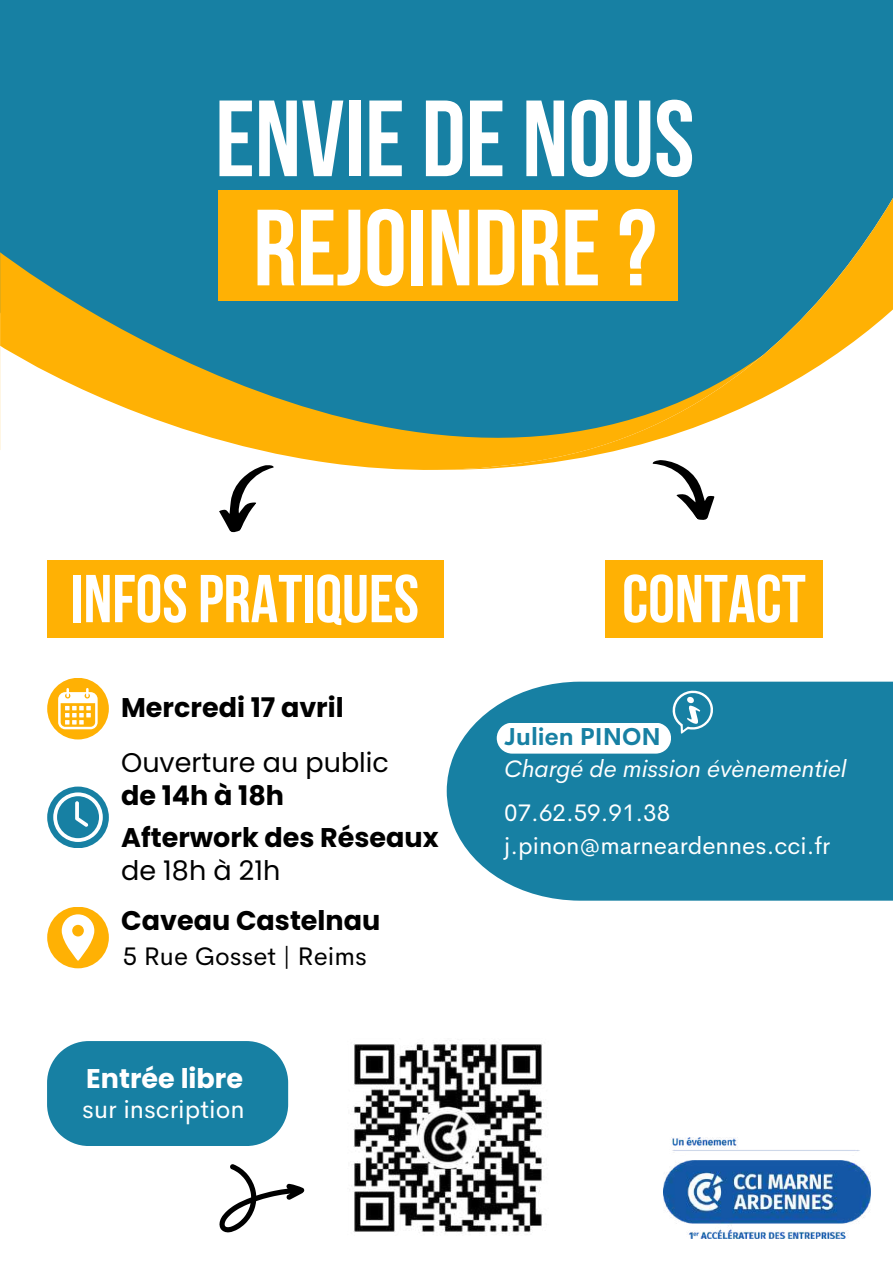
<style>
.page{position:relative;width:893px;height:1264px;background:#fff}
.page>*{position:absolute;margin:0;border:0;box-sizing:border-box;transform-origin:0 0}
.t1{font:108px/109.2px "Bebas Neue Cyrillic";color:#fff;text-align:center}
.t2{font:67.5px "Bebas Neue Cyrillic";color:#fff}
.t3{font:700 27px/41.8px "Poppins";color:#000}
.t4{font:27px "Poppins";color:#000}
.t5{font:700 27px "Poppins";color:#fff}
.t6{font:25.5px "Cerebri Sans";color:#000}
.t7{font:25.5px "Cerebri Sans";color:#fff}
.t8{font:24px/32.7px "Cerebri Sans";color:#fff}
.t9{font:italic 24px "Cerebri Sans";color:#fff}
.t10{font:700 24px "Cerebri Sans";color:#1780a3}
</style>
<div class="page">
<div style="left:0;top:0;width:892px;height:535px;background:#1780a3"></div>
<svg style="left:0;top:190px;width:892px;height:422px;fill:#fff"></svg>
<svg style="left:437px;top:190px;width:455px;height:282px"></svg>
<svg style="left:219px;top:1164px;width:85px;height:68px"></svg>
<svg style="left:649px;top:446px;width:73px;height:78px;background:#d3d3d3"></svg>
<svg style="left:213px;top:454px;width:64px;height:81px;background:#cfcfcf"></svg>
<div style="left:219px;top:191px;width:458px;height:110px;background:#ffb104"></div>
<img style="left:663px;top:1160px;width:207px;height:78px">
<img style="left:671px;top:1137px;width:189px;height:14px">
<div style="left:47px;top:560px;width:396px;height:78px;background:#ffb104"></div>
<div style="left:605px;top:560px;width:217px;height:78px;background:#ffb104"></div>
<svg style="left:446px;top:681px;width:446px;height:219px;background:#298aaa"></svg>
<svg style="left:496px;top:689px;width:218px;height:64px"></svg>
<div style="left:47px;top:677px;width:62px;height:62px;background:#ffb104;border-radius:50%"></div>
<svg style="left:58px;top:688px;width:39px;height:41px"></svg>
<div style="left:47px;top:906px;width:62px;height:62px;background:#ffb104;border-radius:50%"></div>
<svg style="left:62px;top:914px;width:32px;height:46px"></svg>
<div style="left:47px;top:786px;width:62px;height:62px;background:#1780a3;border-radius:50%"></div>
<svg style="left:53px;top:792px;width:50px;height:50px"></svg>
<svg style="left:47px;top:1041px;width:241px;height:104px;background:#2487a8"></svg>
<img style="left:353px;top:1042px;width:190px;height:192px">
<h1 class="t1" style="left:215px;top:94px;width:481px">ENVIE DE NOUS<br>REJOINDRE ?</h1>
<h2 class="t2" style="left:71px;top:571px;width:350px">INFOSPRATIQUES</h2>
<h2 class="t2" style="left:622px;top:571px;width:185px">CONTACT</h2>
<p class="t3" style="left:121px;top:686px;width:224px">Mercredi 17 avril</p>
<p class="t4" style="left:121px;top:743px;width:269px">Ouverture au public</p>
<p class="t3" style="left:121px;top:774px;width:319px">de 14h à 18h<br>Afterwork des Réseaux</p>
<p class="t4" style="left:121px;top:851px;width:161px">de 18h à 21h</p>
<p class="t3" style="left:121px;top:899px;width:260px">Caveau Castelnau</p>
<p class="t6" style="left:123px;top:939px;width:246px">5 Rue Gosset | Reims</p>
<p class="t5" style="left:86px;top:1059px;width:158px">Entrée libre</p>
<p class="t7" style="left:82px;top:1092px;width:164px">sur inscription</p>
<p class="t10" style="left:504px;top:720px;width:158px">Julien PINON</p>
<p class="t9" style="left:504px;top:753px;width:344px">Chargé de mission évènementiel</p>
<p class="t8" style="left:504px;top:796px;width:327px">07.62.59.91.38 j.pinon@marneardennes.cci.fr</p>
</div>
